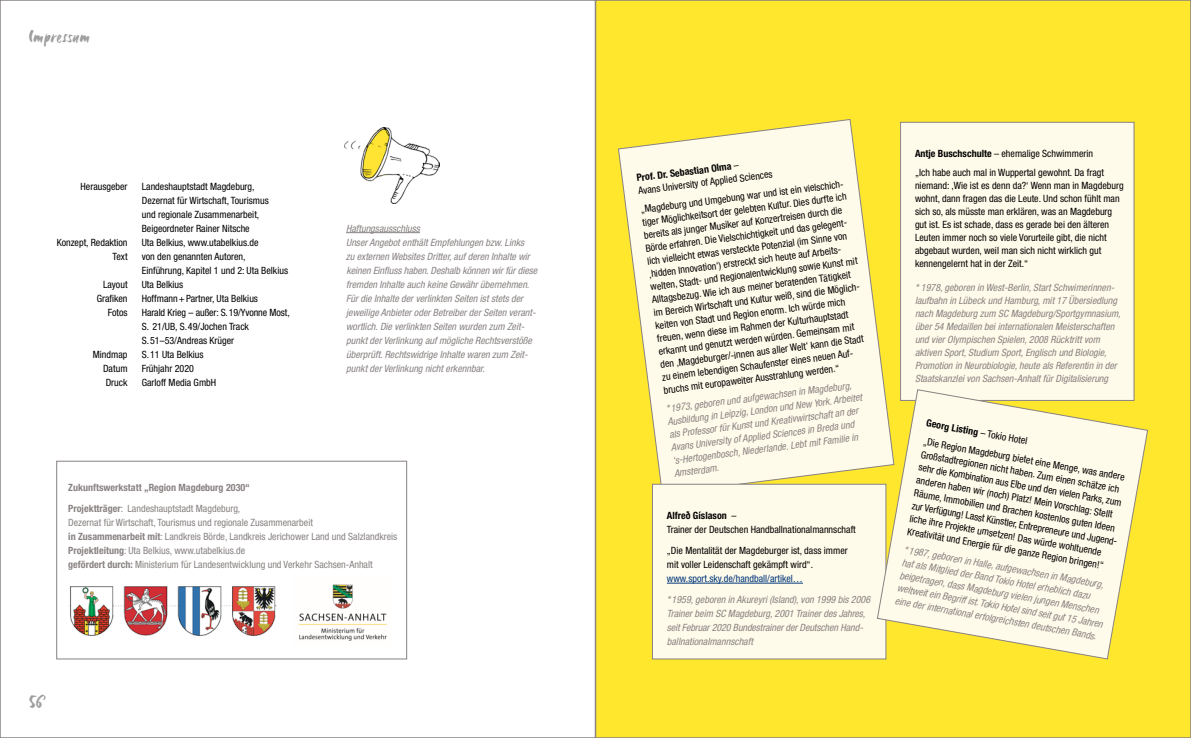
<style>
.page{position:relative;width:1191px;height:738px;background:#fff}
.page>*{position:absolute;margin:0;border:0;box-sizing:border-box;transform-origin:0 0}
.t1{font:20px "Six Hands Brush";letter-spacing:.01em;color:#9f9d9e}
.t2{font:condensed 10px/13px "Helvetica Neue LT Std";color:#000}
.t3{font:italic condensed 10px/14px "Helvetica Neue LT Std";color:#888281}
.t4{font:condensed 10px/14px "Helvetica Neue LT Std";color:#888281}
.t5{font:700 condensed 10px/21px "Helvetica Neue LT Std";color:#888281}
.t6{font:condensed 10px "Helvetica Neue LT Std";color:#00377b}
.s1{font-weight:400}
.s2{font-weight:700}
</style>
<div class="page">
<img style="left:344px;top:127px;width:95px;height:77px">
<div style="left:595px;top:0;width:596px;height:737px;background:#ffe72d"></div>
<hr style="left:346px;top:232px;width:74px;height:1px;background:#888281">
<img style="left:298px;top:584px;width:89px;height:57px">
<img style="left:69px;top:586px;width:208px;height:51px">
<div style="left:56px;top:460px;width:351px;height:198px;border:1px solid #888281"></div>
<svg style="left:618px;top:119px;width:267px;height:364px"></svg>
<div style="left:900px;top:122px;width:234px;height:278px;background:#fffbea"></div>
<div style="left:900px;top:122px;width:234px;height:278px;border:1px solid #888281"></div>
<div style="left:652px;top:484px;width:234px;height:174px;background:#fffbea"></div>
<hr style="left:667px;top:582px;width:136px;height:1px;background:#00377b">
<div style="left:652px;top:483px;width:234px;height:175px;border:1px solid #888281"></div>
<svg style="left:877px;top:389px;width:271px;height:270px"></svg>
<h1 class="t1" style="left:28px;top:23px;width:63px">Impressum</h1>
<p class="t2" style="left:81px;top:179px;width:49px">Herausgeber</p>
<p class="t2" style="left:142px;top:179px;width:129px;line-height:14px">Landeshauptstadt Magdeburg,<br>Dezernat für Wirtschaft, Tourismus und regionale Zusammenarbeit,<br>Beigeordneter Rainer Nitsche</p>
<p class="t2" style="left:57px;top:235px;width:72px">Konzept, Redaktion</p>
<p class="t2" style="left:142px;top:235px;width:118px">Uta Belkius, www.utabelkius.de</p>
<p class="t2" style="left:113px;top:249px;width:16px">Text</p>
<p class="t2" style="left:142px;top:249px;width:148px;line-height:14px">von den genannten Autoren,<br>Einführung, Kapitel 1 und 2: Uta Belkius</p>
<p class="t2" style="left:103px;top:277px;width:26px">Layout</p>
<p class="t2" style="left:142px;top:277px;width:43px">Uta Belkius</p>
<p class="t2" style="left:97px;top:291px;width:32px">Grafiken</p>
<p class="t2" style="left:142px;top:291px;width:118px">Hoffmann+Partner, Uta Belkius</p>
<p class="t2" style="left:108px;top:305px;width:21px">Fotos</p>
<p class="t2" style="left:142px;top:305px;width:149px;line-height:14px">Harald Krieg – außer: S.19/Yvonne Most,<br>S. 21/UB, S.49/Jochen Track<br>S.51–53/Andreas Krüger</p>
<p class="t2" style="left:93px;top:347px;width:36px">Mindmap</p>
<p class="t2" style="left:142px;top:347px;width:63px">S.11 Uta Belkius</p>
<p class="t2" style="left:103px;top:361px;width:26px">Datum</p>
<p class="t2" style="left:142px;top:361px;width:54px">Frühjahr 2020</p>
<p class="t2" style="left:106px;top:375px;width:23px">Druck</p>
<p class="t2" style="left:142px;top:375px;width:76px">Garloff Media GmbH</p>
<p class="t3" style="left:346px;top:221px;width:193px">Haftungsausschluss<br>Unser Angebot enthält Empfehlungen bzw. Links<br>zu externen Websites Dritter, auf deren Inhalte wir keinen Einfluss haben. Deshalb können wir für diese fremden Inhalte auch keine Gewähr übernehmen.<br>Für die Inhalte der verlinkten Seiten ist stets der jeweilige Anbieter oder Betreiber der Seiten verant&shy;wortlich. Die verlinkten Seiten wurden zum Zeit&shy;punkt der Verlinkung auf mögliche Rechtsverstöße überprüft. Rechtswidrige Inhalte waren zum Zeit&shy;punkt der Verlinkung nicht erkennbar.</p>
<p class="t5" style="left:68px;top:476px;width:183px">Zukunftswerkstatt „Region Magdeburg 2030“<br>Projektträger<span class="s1">: Landeshauptstadt Magdeburg,</span></p>
<p class="t4" style="left:68px;top:515px;width:330px">Dezernat für Wirtschaft, Tourismus und regionale Zusammenarbeit<br><span class="s2">in Zusammenarbeit mit</span>: Landkreis Börde, Landkreis Jerichower Land und Salzlandkreis <span class="s2">Projektleitung</span>: Uta Belkius, www.utabelkius.de<br><span class="s2">gefördert durch:</span> Ministerium für Landesentwicklung und Verkehr Sachsen-Anhalt</p>
<h1 class="t1" style="left:28px;top:688px;width:18px">56</h1>
<p class="t2" style="left:636px;top:171px;width:137px;rotate:-7deg"><span class="s2">Prof. Dr. Sebastian Olma</span> –<br>Avans University of Applied Sciences</p>
<p class="t2" style="left:640px;top:202px;width:211px;rotate:-7deg">„Magdeburg und Umgebung war und ist ein vielschich&shy;tiger Möglichkeitsort der gelebten Kultur. Dies durfte ich bereits als junger Musiker auf Konzertreisen durch die Börde erfahren. Die Vielschichtigkeit und das gelegent&shy;lich vielleicht etwas versteckte Potenzial (im Sinne von ‚hidden Innovation‘) erstreckt sich heute auf Arbeits&shy;welten, Stadt- und Regionalentwicklung sowie Kunst mit Alltagsbezug. Wie ich aus meiner beratenden Tätigkeit im Bereich Wirtschaft und Kultur weiß, sind die Möglich&shy;keiten von Stadt und Region enorm. Ich würde mich freuen, wenn diese im Rahmen der Kulturhauptstadt erkannt und genutzt werden würden. Gemeinsam mit den ‚Magdeburger/-innen aus aller Welt‘ kann die Stadt zu einem lebendigen Schaufenster eines neuen Auf&shy;bruchs mit europaweiter Ausstrahlung werden.“</p>
<p class="t3" style="left:665px;top:402px;width:197px;line-height:13.1px;rotate:-7deg">* 1973, geboren und aufgewachsen in Magdeburg, Ausbildung in Leipzig, London und New York. Arbeitet als Professor für Kunst und Kreativwirtschaft an der Avans University of Applied Sciences in Breda und ‘s-Hertogenbosch, Niederlande. Lebt mit Familie in Amsterdam.</p>
<p class="t2" style="left:667px;top:508px;width:190px;line-height:14px"><span class="s2">Alfreð Gíslason</span> –<br>Trainer der Deutschen Handballnationalmannschaft</p>
<p class="t2" style="left:667px;top:543px;width:182px;line-height:14px">„Die Mentalität der Magdeburger ist, dass immer mit voller Leidenschaft gekämpft wird“.</p>
<p class="t6" style="left:667px;top:572px;width:138px">www.sport.sky.de/handball/artikel…</p>
<p class="t3" style="left:667px;top:592px;width:205px">* 1959, geboren in Akureyri (Island), von 1999 bis 2006<br>Trainer beim SC Magdeburg, 2001 Trainer des Jahres, seit Februar 2020 Bundestrainer der Deutschen Hand&shy;ballnationalmannschaft</p>
<p class="t2" style="left:915px;top:144px;width:191px;line-height:18.7px"><span class="s2">Antje Buschschulte</span> – ehemalige Schwimmerin „Ich habe auch mal in Wuppertal gewohnt. Da fragt</p>
<p class="t2" style="left:915px;top:178px;width:210px">niemand: ‚Wie ist es denn da?‘ Wenn man in Magdeburg wohnt, dann fragen das die Leute. Und schon fühlt man sich so, als müsste man erklären, was an Magdeburg gut ist. Es ist schade, dass es gerade bei den älteren Leuten immer noch so viele Vorurteile gibt, die nicht abgebaut wurden, weil man sich nicht wirklich gut kennengelernt hat in der Zeit.“</p>
<p class="t3" style="left:915px;top:281px;width:207px;line-height:13px">* 1978, geboren in West-Berlin, Start Schwimerinnen&shy;laufbahn in Lübeck und Hamburg, mit 17 Übersiedlung nach Magdeburg zum SC Magdeburg/Sportgymnasium, über 54 Medaillen bei internationalen Meisterschaften und vier Olympischen Spielen, 2008 Rücktritt vom aktiven Sport, Studium Sport, Englisch und Biologie, Promotion in Neurobiologie, heute als Referentin in der Staatskanzlei von Sachsen-Anhalt für Digitalisierung</p>
<p class="t2" style="left:928px;top:413px;width:206px;line-height:18.7px;rotate:10deg"><span class="s2">Georg Listing</span> – Tokio Hotel<br>„Die Region Magdeburg bietet eine Menge, was andere</p>
<p class="t2" style="left:922px;top:447px;width:211px;rotate:10deg">Großstadtregionen nicht haben. Zum einen schätze ich sehr die Kombination aus Elbe und den vielen Parks, zum anderen haben wir (noch) Platz! Mein Vorschlag: Stellt Räume, Immobilien und Brachen kostenlos guten Ideen zur Verfügung! Lasst Künstler, Entrepreneure und Jugend&shy;liche ihre Projekte umsetzen! Das würde wohltuende Kreativität und Energie für die ganze Region bringen!“</p>
<p class="t3" style="left:905px;top:543px;width:210px;line-height:13px;rotate:10deg">* 1987, geboren in Halle, aufgewachsen in Magdeburg, hat als Mitglied der Band Tokio Hotel erheblich dazu beigetragen, dass Magdeburg vielen jungen Menschen weltweit ein Begriff ist. Tokio Hotel sind seit gut 15 Jahren eine der international erfolgreichsten deutschen Bands.</p>
</div>
